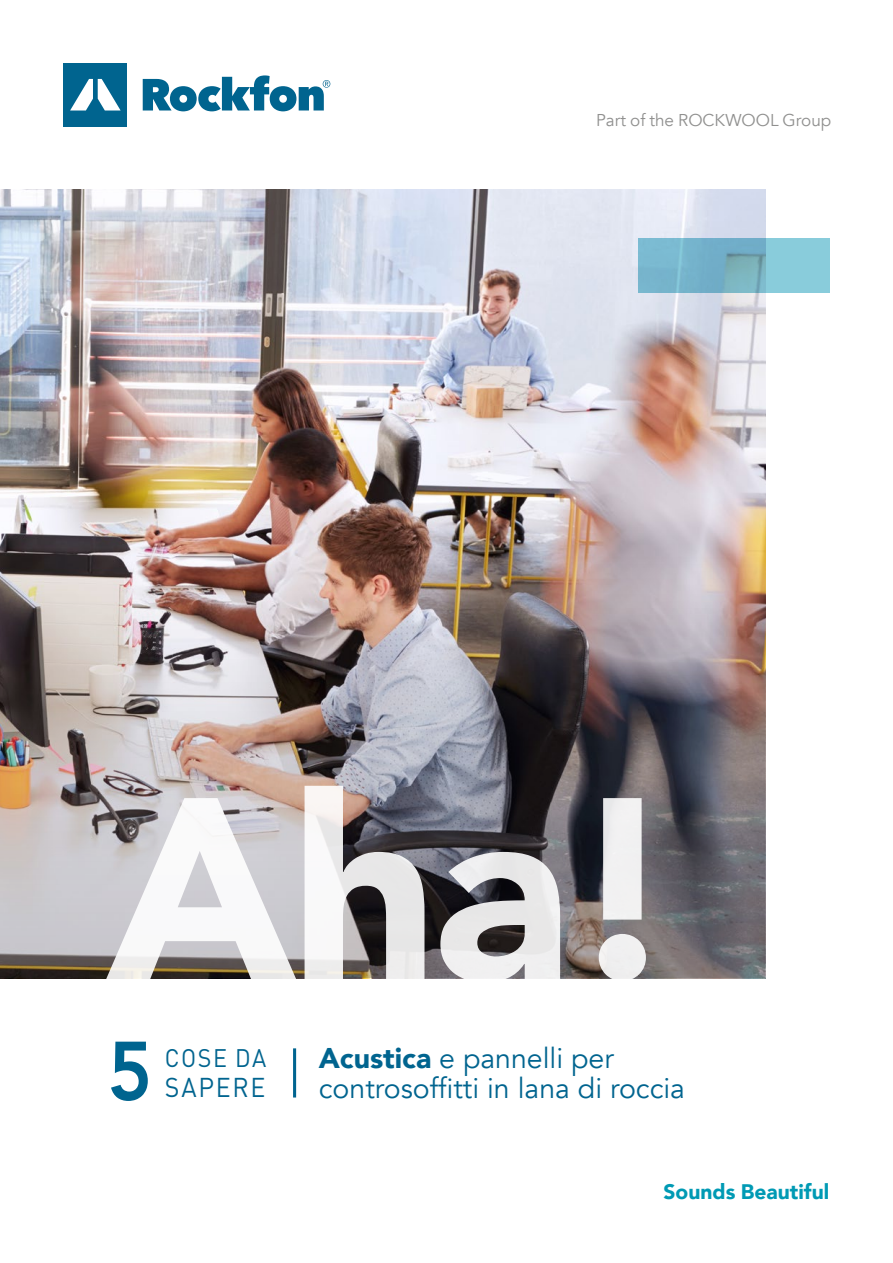
<style>
.page{position:relative;width:893px;height:1263px;background:#fff}
.page>*{position:absolute;margin:0;border:0;box-sizing:border-box;transform-origin:0 0}
.t1{font:900 256.2px "Avenir";color:#fff}
.t2{font:800 82.35px "Avenir";color:#00648f;scale:.92 1}
.t3{font:28.5px/30px "Avenir";color:#00648f}
.t4{font:26.85px "DINOT";letter-spacing:.07em;color:#00648f;scale:.93 1}
.t5{font:25.05px "DINOT";letter-spacing:.065em;color:#00648f;scale:.93 1}
.t6{font:900 21px "Avenir";color:#009ab4}
.t7{font:17.1px "Avenir";color:#90908f}
.s1{font-weight:900}
</style>
<div class="page">
<div style="left:64px;top:63px;width:63px;height:63px;background:#00648f"></div>
<svg style="left:70px;top:79px;width:51px;height:31px"></svg>
<svg style="left:143px;top:75px;width:187px;height:36px"></svg>
<img style="left:0;top:189px;width:765px;height:168px">
<img style="left:0;top:357px;width:765px;height:621px">
<svg style="left:638px;top:238px;width:191px;height:55px;background:#7cbace"></svg>
<hr style="left:293px;top:1048px;width:3px;height:49px;background:#00648f">
<p class="t7" style="left:596px;top:110px;width:237px">Part of the ROCKWOOL Group</p>
<h1 class="t1" style="left:106px;top:671px;width:575px">Aha!</h1>
<h2 class="t2" style="left:108px;top:1007px;width:50px">5</h2>
<p class="t5" style="left:165px;top:1042px;width:111px">COSE DA</p>
<p class="t4" style="left:165px;top:1071px;width:110px">SAPERE</p>
<p class="t3" style="left:319px;top:1043px;width:368px"><span class="s1">Acustica</span> e pannelli per controsoffitti in lana di roccia</p>
<p class="t6" style="left:664px;top:1174px;width:167px">Sounds Beautiful</p>
</div>
